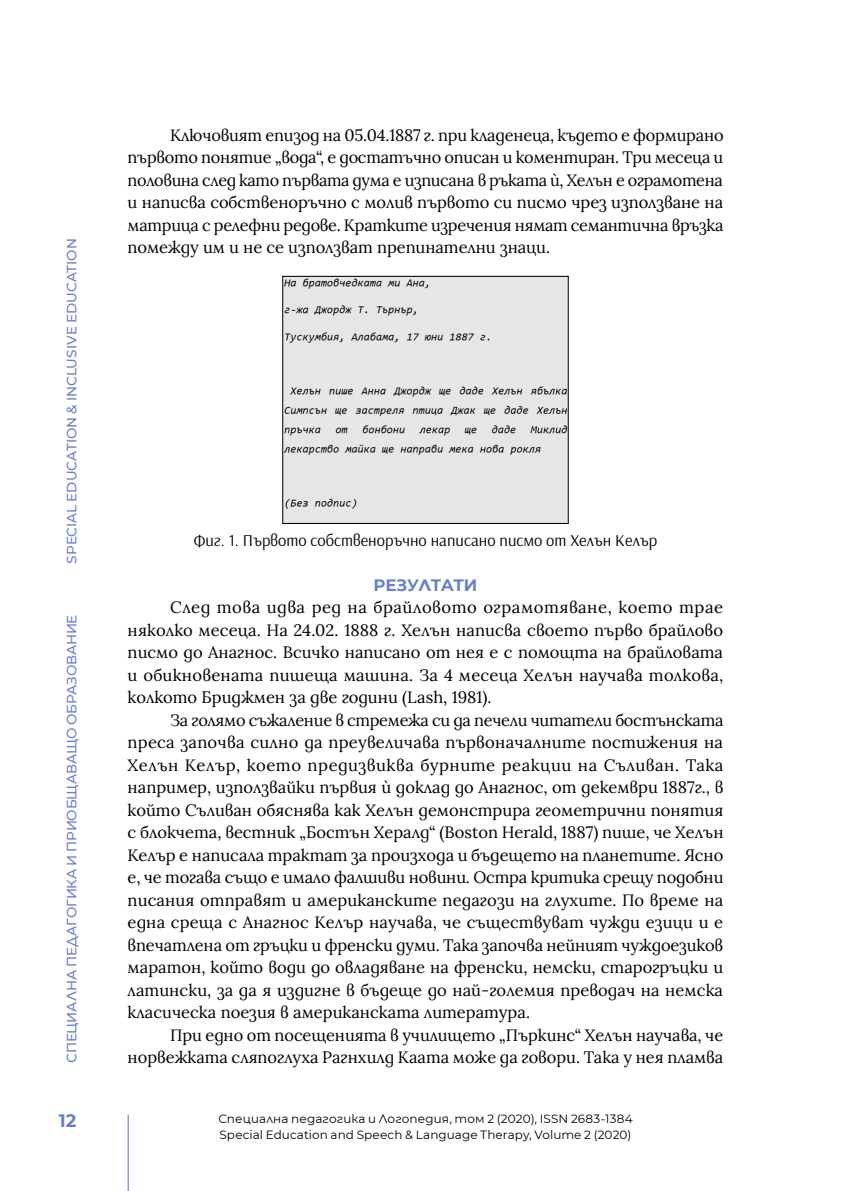
<style>
.page{position:relative;width:851px;height:1191px;background:#fff}
.page>*{position:absolute;margin:0;border:0;box-sizing:border-box;transform-origin:0 0}
.t1{font:700 18px "Montserrat";color:#697fcb}
.t2{font:16.5px/22.5px "Lora";color:#000;text-align:justify}
.t3{font:16.5px "Arsenal";color:#000}
.t4{font:700 16.5px "Montserrat";letter-spacing:-.025em;color:#697fcb}
.t5{font:500 13.5px "Montserrat";letter-spacing:-.01em;color:#697fcb}
.t6{font:12px/15.8px "Montserrat";letter-spacing:.01em;color:#000}
</style>
<div class="page">
<img style="left:284px;top:278px;width:282px;height:243px">
<div style="left:282px;top:276px;width:286px;height:247px;border:1px solid #000"></div>
<hr style="left:128px;top:1114px;width:1px;height:77px;background:#697fcb">
<p class="t5" style="left:62px;top:563px;width:326px;rotate:-90deg">SPECIAL ЕDUCATION &amp; INCLUSIVE ЕDUCATION</p>
<p class="t5" style="left:62px;top:1062px;width:449px;rotate:-90deg">СПЕЦИАЛНА ПЕДАГОГИКА И ПРИОБЩАВАЩО ОБРАЗОВАНИЕ</p>
<p class="t1" style="left:59px;top:1107px;width:19px">12</p>
<p class="t2" style="left:128px;top:122px;width:597px;text-indent:43px">Ключовият епизод на 05.04.1887 г. при кладенеца, където е формирано първото понятие „вода“, е достатъчно описан и коментиран. Три месеца и половина след като първата дума е изписана в ръката ѝ, Хелън е ограмотена и написва собственоръчно с молив първото си писмо чрез използване на матрица с релефни редове. Кратките изречения нямат семантична връзка помежду им и не се използват препинателни знаци.</p>
<p class="t3" style="left:194px;top:529px;width:465px">Фиг. 1. Първото собственоръчно написано писмо от Хелън Келър</p>
<p class="t4" style="left:373px;top:573px;width:105px">РЕЗУЛТАТИ</p>
<p class="t2" style="left:128px;top:595px;width:597px;text-indent:43px">След това идва ред на брайловото ограмотяване, което трае няколко месеца. На 24.02. 1888 г. Хелън написва своето първо брайлово писмо до Анагнос. Всичко написано от нея е с помощта на брайловата и обикновената пишеща машина. За 4 месеца Хелън научава толкова, колкото Бриджмен за две години (Lash, 1981).</p>
<p class="t2" style="left:128px;top:707px;width:597px;text-indent:43px">За голямо съжаление в стремежа си да печели читатели бостънската преса започва силно да преувеличава първоначалните постижения на Хелън Келър, което предизвиква бурните реакции на Съливан. Така например, използвайки първия ѝ доклад до Анагнос, от декември 1887г., в който Съливан обяснява как Хелън демонстрира геометрични понятия с блокчета, вестник „Бостън Хералд“ (Boston Herald, 1887) пише, че Хелън Келър е написала трактат за произхода и бъдещето на планетите. Ясно е, че тогава също е имало фалшиви новини. Остра критика срещу подобни писания отправят и американските педагози на глухите. По време на една среща с Анагнос Келър научава, че съществуват чужди езици и е впечатлена от гръцки и френски думи. Така започва нейният чуждоезиков маратон, който води до овладяване на френски, немски, старогръцки и латински, за да я издигне в бъдеще до най-големия преводач на немска класическа поезия в американската литература.</p>
<p class="t2" style="left:128px;top:1022px;width:597px;text-align:right">При едно от посещенията в училището „Пъркинс“ Хелън научава, че норвежката сляпоглуха Рагнхилд Каата може да говори. Така у нея пламва</p>
<p class="t6" style="left:218px;top:1110px;width:416px">Специална педагогика и Логопедия, том 2 (2020), ISSN 2683-1384<br>Special Education and Speech &amp; Language Therapy, Volume 2 (2020)</p>
</div>
